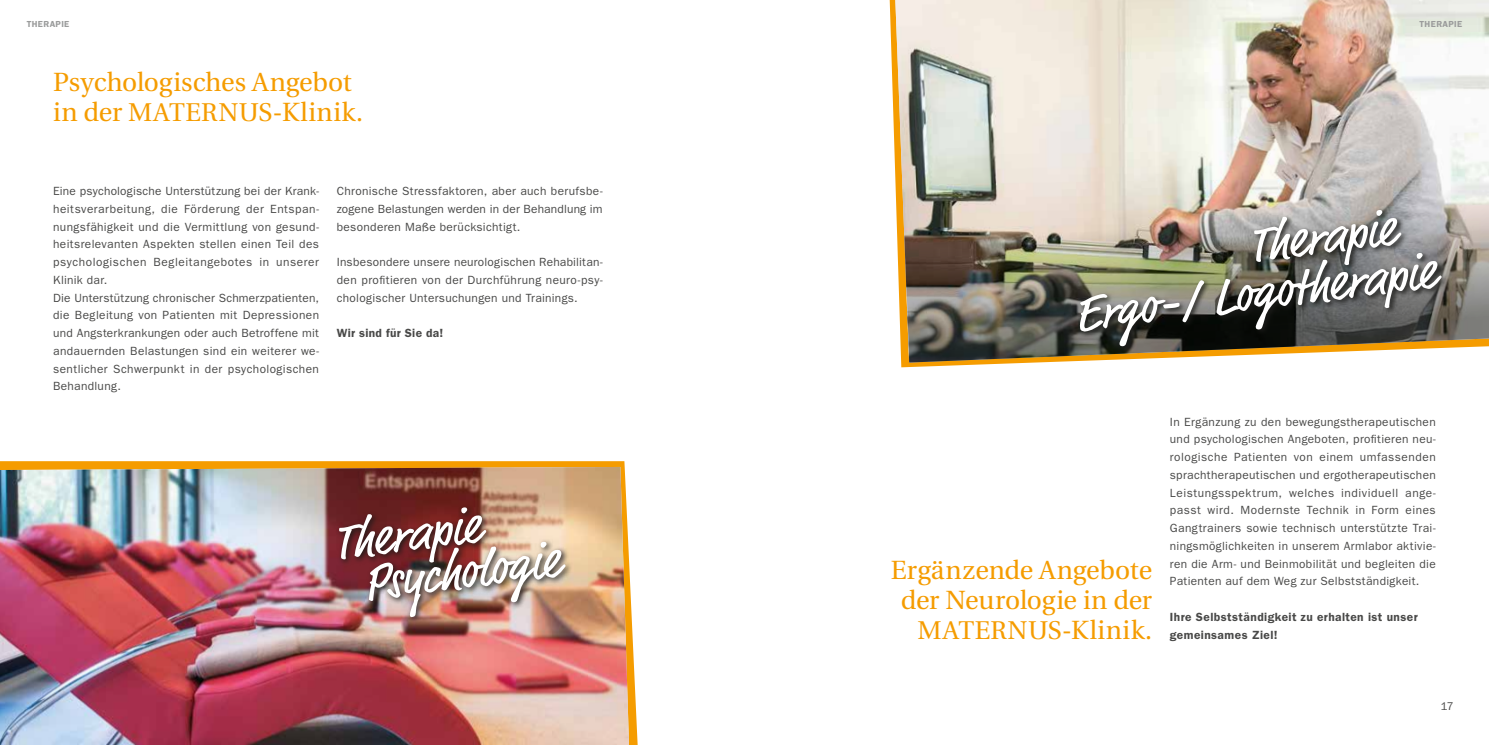
<style>
.page{position:relative;width:1489px;height:745px;background:#fff}
.page>*{position:absolute;margin:0;border:0;box-sizing:border-box;transform-origin:0 0}
.t1{font:51.25px/43.8px "Market";color:#fff}
.t2{font:26.25px/30px "Utopia";letter-spacing:-.005em;color:#f59c00;text-align:center}
.t3{font:25.62px "Utopia";letter-spacing:.015em;color:#f59c00}
.t4{font:11.88px/17.8px "Franklin Gothic";letter-spacing:.03em;color:#494948;text-align:justify}
.t5{font:600 11.88px/17.8px "Franklin Gothic";letter-spacing:.035em;color:#494948}
.t6{font:11.25px "Franklin Gothic";color:#494948}
.t7{font:600 8.75px "Franklin Gothic";letter-spacing:.04em;color:#9a9b9b}
.s1{font-size:25.62px}
.s2{font-size:26.25px}
</style>
<div class="page">
<svg style="left:889px;top:0;width:160px;height:367px"></svg>
<svg style="left:0;top:461px;width:637px;height:283px;fill:#f59c00"></svg>
<img style="left:0;top:466px;width:629px;height:278px">
<img style="left:335px;top:503px;width:238px;height:121px">
<img style="left:895px;top:0;width:593px;height:362px">
<img style="left:1077px;top:207px;width:371px;height:146px">
<p class="t7" style="left:27px;top:18px;width:44px">THERAPIE</p>
<h2 class="t2" style="left:53px;top:67px;width:311px;text-align:left">Psychologisches Angebot in der <span class="s1">MATERNUS</span>-Klinik.</h2>
<p class="t4" style="left:53px;top:182px;width:267px;text-align:left">Eine psychologische Unterstützung bei der Krank&shy;heitsverarbeitung, die Förderung der Entspan&shy;nungsfähigkeit und die Vermittlung von gesund&shy;heitsrelevanten Aspekten stellen einen Teil des psychologischen Begleitangebotes in unserer Klinik dar.<br>Die Unterstützung chronischer Schmerzpatienten, die Begleitung von Patienten mit Depressionen und Angsterkrankungen oder auch Betroffene mit andauernden Belastungen sind ein weiterer we&shy;sentlicher Schwerpunkt in der psychologischen Behandlung.</p>
<p class="t4" style="left:337px;top:182px;width:267px">Chronische Stressfaktoren, aber auch berufsbe&shy;zogene Belastungen werden in der Behandlung im besonderen Maße berücksichtigt.</p>
<p class="t4" style="left:337px;top:253px;width:267px">Insbesondere unsere neurologischen Rehabilitan&shy;den profitieren von der Durchführung neuro-psy&shy;chologischer Untersuchungen und Trainings.</p>
<p class="t5" style="left:337px;top:323px;width:108px">Wir sind für Sie da!</p>
<h1 class="t1" style="left:355px;top:522px;width:199px;text-indent:-24px;rotate:-7deg">Therapie<br>Psychologie</h1>
<p class="t7" style="left:1419px;top:18px;width:44px">THERAPIE</p>
<h1 class="t1" style="left:1066px;top:248px;width:364px;line-height:47.5px;text-indent:181px;rotate:-7deg">Therapie<br>Ergo-/ Logotherapie</h1>
<h2 class="t2" style="left:890px;top:554px;width:263px">Ergänzende Angebote der Neurologie in der</h2>
<h3 class="t3" style="left:917px;top:615px;width:236px">MATERNUS<span class="s2">-Klinik.</span></h3>
<p class="t4" style="left:1169px;top:412px;width:267px">In Ergänzung zu den bewegungstherapeutischen und psychologischen Angeboten, profitieren neu&shy;rologische Patienten von einem umfassenden sprachtherapeutischen und ergotherapeutischen Leistungsspektrum, welches individuell ange&shy;passt wird. Modernste Technik in Form eines Gangtrainers sowie technisch unterstützte Trai&shy;ningsmöglichkeiten in unserem Armlabor aktivie&shy;ren die Arm- und Beinmobilität und begleiten die Patienten auf dem Weg zur Selbstständigkeit.</p>
<p class="t5" style="left:1169px;top:607px;width:249px">Ihre Selbstständigkeit zu erhalten ist unser gemeinsames Ziel!</p>
<p class="t6" style="left:1440px;top:698px;width:14px">17</p>
</div>
